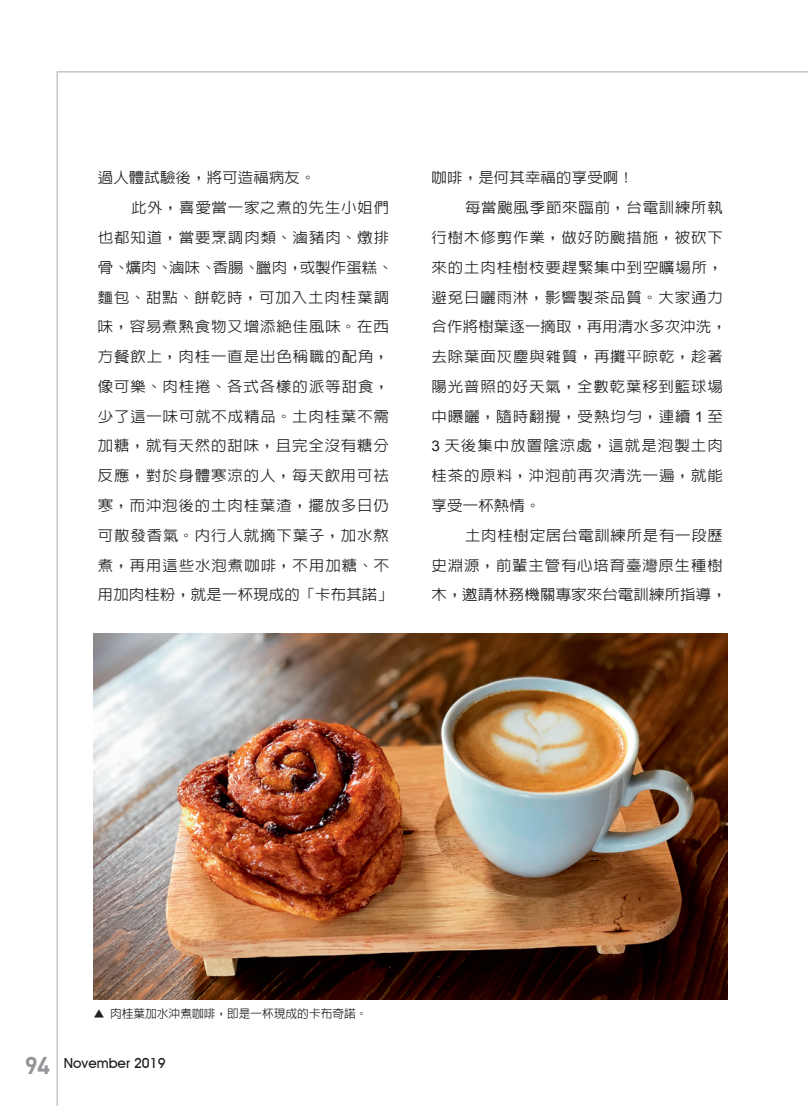
<style>
.page{position:relative;width:808px;height:1106px;background:#fff}
.page>*{position:absolute;margin:0;border:0;box-sizing:border-box;transform-origin:0 0}
.內文{font:500 14.7px/29.7px "AR Hei B5";letter-spacing:.06em;color:#231f20;scale:1.05 1}
.內文-2{font:500 14.7px "AR Hei B5";letter-spacing:.01em;color:#231f20;scale:1.05 1}
.t1{font:500 13.8px "Avant Garde IT Cby BT";color:#231f20}
.圖說{font:500 11.7px "AR Hei B5";color:#231f20}
.s1{font-family:"Arial";font-weight:400}
.s2{font-family:"DIN";font-weight:700;font-size:24px;color:#939598}
</style>
<div class="page">
<img style="left:56px;top:71px;width:752px;height:1035px">
<p class="內文-2" style="left:98px;top:170px;width:209px">過人體試驗後，將可造福病友。</p>
<p class="內文" style="left:98px;top:193px;width:283px;text-indent:33px">此外，喜愛當一家之煮的先生小姐們也都知道，當要烹調肉類、滷豬肉、燉排骨、爌肉、滷味、香腸、臘肉，或製作蛋糕、麵包、甜點、餅乾時，可加入土肉桂葉調味，容易煮熟食物又增添絕佳風味。在西方餐飲上，肉桂一直是出色稱職的配角，像可樂、肉桂捲、各式各樣的派等甜食，少了這一味可就不成精品。土肉桂葉不需加糖，就有天然的甜味，且完全沒有糖分反應，對於身體寒涼的人，每天飲用可袪寒，而沖泡後的土肉桂葉渣，擺放多日仍可散發香氣。內行人就摘下葉子，加水熬煮，再用這些水泡煮咖啡，不用加糖、不用加肉桂粉，就是一杯現成的「卡布其諾」</p>
<p class="內文-2" style="left:432px;top:170px;width:194px">咖啡，是何其幸福的享受啊！</p>
<p class="內文" style="left:432px;top:193px;width:283px;text-indent:33px">每當颱風季節來臨前，台電訓練所執行樹木修剪作業，做好防颱措施，被砍下來的土肉桂樹枝要趕緊集中到空曠場所，避免日曬雨淋，影響製茶品質。大家通力合作將樹葉逐一摘取，再用清水多次沖洗，去除葉面灰塵與雜質，再攤平晾乾，趁著陽光普照的好天氣，全數乾葉移到籃球場中曝曬，隨時翻攪，受熱均勻，連續 <span class="s1">1</span> 至<br><span class="s1">3</span> 天後集中放置陰涼處，這就是泡製土肉桂茶的原料，沖泡前再次清洗一遍，就能享受一杯熱情。</p>
<p class="內文" style="left:432px;top:520px;width:283px;text-indent:33px">土肉桂樹定居台電訓練所是有一段歷史淵源，前輩主管有心培育臺灣原生種樹木，邀請林務機關專家來台電訓練所指導，</p>
<p class="圖說" style="left:93px;top:1007px;width:276px">▲ 肉桂葉加水沖煮咖啡，即是一杯現成的卡布奇諾。</p>
<p class="t1" style="left:25px;top:1054px;width:142px"><span class="s2">94</span> November 2019</p>
</div>
